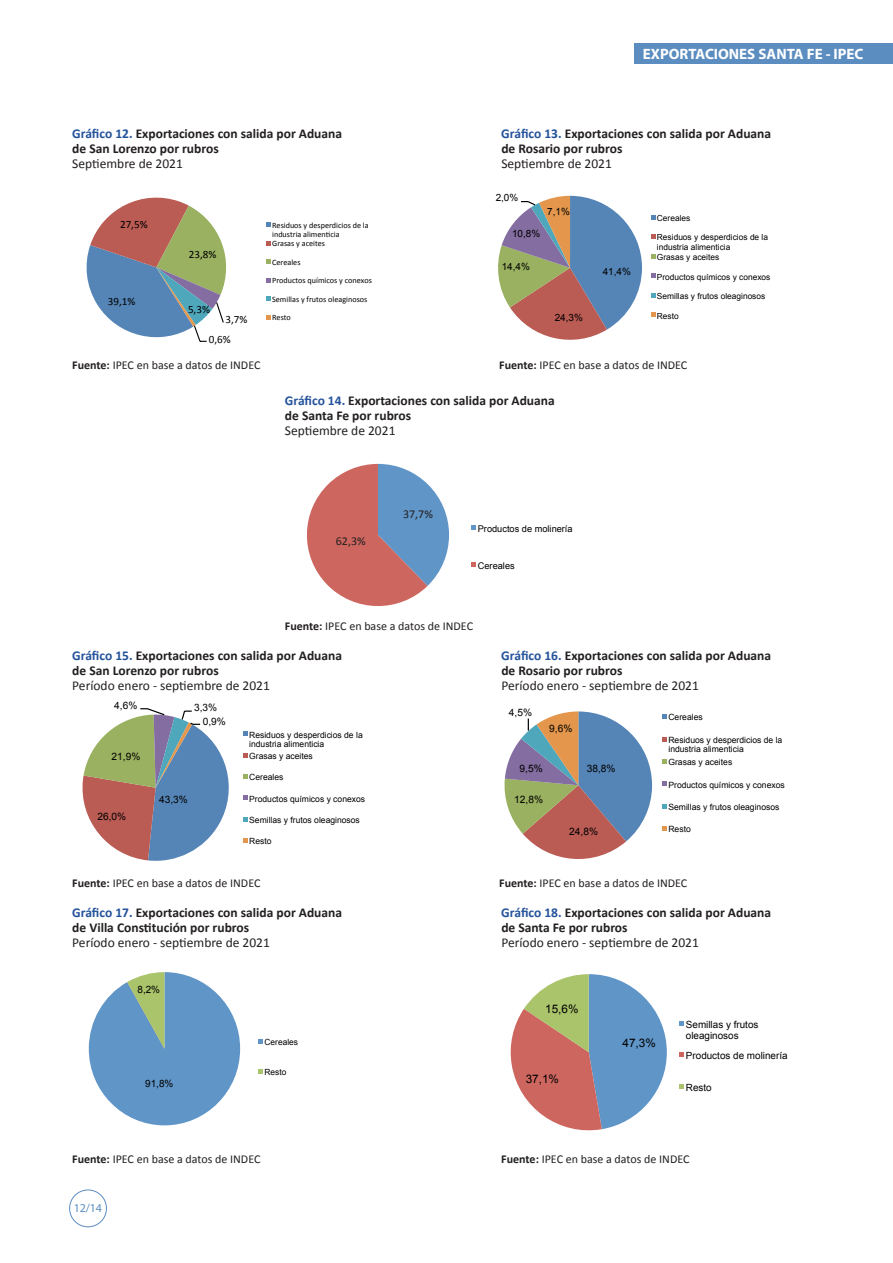
<style>
.page{position:relative;width:893px;height:1263px;background:#fff}
.page>*{position:absolute;margin:0;border:0;box-sizing:border-box;transform-origin:0 0}
.t1{font:700 15px "Myriad Pro";color:#fff}
.Texto{font:700 13.5px "Calibri";color:#231f20}
.Texto-2{font:13.5px "Calibri";color:#231f20}
.Pie{font:12px "Calibri";color:#231f20}
.Texto-3{font:12px "Calibri";color:#231f20}
.Subtítulo{font:12px "Calibri";color:#231f20}
.t2{font:12px "Myriad Pro";color:#5c8dc0}
.t3{font:11.7px "Arial";color:#000}
.t4{font:11.1px "Calibri";color:#000}
.t5{font:10.2px/13px "Arial";color:#000}
.t6{font:10.05px "Arial";color:#000}
.t7{font:9.9px/11.1px "Arial";color:#000}
.t8{font:9.15px "Arial";color:#000}
.t9{font:8.55px/9.6px "Arial";color:#000}
.t10{font:8.4px/9.8px "Arial";color:#000}
.t11{font:8.1px/9.3px "Calibri";color:#000}
.s1{color:#24529b}
.s2{font-weight:700}
</style>
<div class="page">
<div style="left:69px;top:1189px;width:38px;height:38px;border:1px solid #5c8dc0;border-radius:50%"></div>
<div style="left:634px;top:43px;width:259px;height:21px;background:#5c8dc0"></div>
<svg style="left:86px;top:197px;width:141px;height:145px"></svg>
<svg style="left:266px;top:222px;width:4px;height:5px"></svg>
<svg style="left:266px;top:241px;width:4px;height:4px"></svg>
<svg style="left:266px;top:259px;width:4px;height:5px"></svg>
<svg style="left:266px;top:278px;width:4px;height:4px"></svg>
<svg style="left:266px;top:296px;width:4px;height:5px"></svg>
<svg style="left:266px;top:315px;width:4px;height:4px"></svg>
<svg style="left:498px;top:196px;width:144px;height:144px"></svg>
<svg style="left:651px;top:215px;width:4px;height:4px"></svg>
<svg style="left:651px;top:235px;width:4px;height:4px"></svg>
<svg style="left:651px;top:254px;width:4px;height:4px"></svg>
<svg style="left:651px;top:274px;width:4px;height:4px"></svg>
<svg style="left:651px;top:293px;width:4px;height:4px"></svg>
<svg style="left:651px;top:313px;width:4px;height:4px"></svg>
<svg style="left:504px;top:711px;width:148px;height:148px"></svg>
<svg style="left:663px;top:714px;width:4px;height:5px"></svg>
<svg style="left:663px;top:737px;width:4px;height:4px"></svg>
<svg style="left:663px;top:759px;width:4px;height:5px"></svg>
<svg style="left:663px;top:782px;width:4px;height:4px"></svg>
<svg style="left:663px;top:804px;width:4px;height:4px"></svg>
<svg style="left:663px;top:826px;width:4px;height:5px"></svg>
<svg style="left:82px;top:708px;width:166px;height:153px"></svg>
<svg style="left:510px;top:974px;width:157px;height:157px"></svg>
<svg style="left:679px;top:1021px;width:5px;height:5px"></svg>
<svg style="left:679px;top:1052px;width:5px;height:5px"></svg>
<svg style="left:679px;top:1084px;width:5px;height:5px"></svg>
<svg style="left:306px;top:464px;width:143px;height:142px"></svg>
<svg style="left:471px;top:525px;width:5px;height:5px"></svg>
<svg style="left:471px;top:563px;width:5px;height:4px"></svg>
<svg style="left:89px;top:972px;width:151px;height:153px"></svg>
<svg style="left:259px;top:1039px;width:4px;height:4px"></svg>
<svg style="left:259px;top:1069px;width:4px;height:4px"></svg>
<p class="t1" style="left:643px;top:44px;width:222px">EXPORTACIONES SANTA FE - IPEC</p>
<p class="Texto" style="left:72px;top:125px;width:271px"><span class="s1">Gráfico 12.</span> Exportaciones con salida por Aduana</p>
<p class="Texto" style="left:501px;top:125px;width:271px"><span class="s1">Gráfico 13.</span> Exportaciones con salida por Aduana</p>
<p class="Texto" style="left:72px;top:140px;width:148px">de San Lorenzo por rubros</p>
<p class="Texto" style="left:501px;top:140px;width:123px">de Rosario por rubros</p>
<p class="Texto-2" style="left:72px;top:155px;width:112px">Septiembre de 2021</p>
<p class="Texto-2" style="left:501px;top:155px;width:112px">Septiembre de 2021</p>
<p class="t4" style="left:120px;top:217px;width:29px">27,5%</p>
<p class="t4" style="left:108px;top:295px;width:29px">39,1%</p>
<p class="t4" style="left:189px;top:247px;width:29px">23,8%</p>
<p class="t4" style="left:188px;top:303px;width:23px">5,3%</p>
<p class="t4" style="left:209px;top:332px;width:23px">0,6%</p>
<p class="t4" style="left:226px;top:312px;width:23px">3,7%</p>
<p class="t11" style="left:272px;top:220px;width:98px">Residuos y desperdicios de la industria alimen=cia<br>Grasas y aceites</p>
<p class="t11" style="left:272px;top:257px;width:30px">Cereales</p>
<p class="t11" style="left:272px;top:276px;width:101px">Productos químicos y conexos</p>
<p class="t11" style="left:272px;top:294px;width:97px">Semillas y frutos oleaginosos</p>
<p class="t11" style="left:272px;top:313px;width:20px">Resto</p>
<p class="t7" style="left:496px;top:192px;width:24px">2,0%</p>
<p class="t7" style="left:512px;top:228px;width:30px">10,8%</p>
<p class="t7" style="left:547px;top:206px;width:24px">7,1%</p>
<p class="t7" style="left:502px;top:261px;width:30px">14,4%</p>
<p class="t7" style="left:555px;top:312px;width:30px">24,3%</p>
<p class="t7" style="left:603px;top:266px;width:30px">41,4%</p>
<p class="t10" style="left:657px;top:213px;width:35px">Cereales</p>
<p class="t10" style="left:657px;top:233px;width:113px">Residuos y desperdicios de la industria alimenticia<br>Grasas y aceites</p>
<p class="t10" style="left:657px;top:272px;width:115px">Productos químicos y conexos</p>
<p class="t10" style="left:657px;top:291px;width:110px">Semillas y frutos oleaginosos</p>
<p class="t10" style="left:657px;top:311px;width:23px">Resto</p>
<p class="Pie" style="left:72px;top:357px;width:190px"><span class="s2">Fuente:</span> IPEC en base a datos de INDEC</p>
<p class="Pie" style="left:499px;top:357px;width:190px"><span class="s2">Fuente:</span> IPEC en base a datos de INDEC</p>
<p class="Texto" style="left:285px;top:392px;width:271px"><span class="s1">Gráfico 14.</span> Exportaciones con salida por Aduana</p>
<p class="Texto" style="left:285px;top:407px;width:128px">de Santa Fe por rubros</p>
<p class="Texto-2" style="left:285px;top:422px;width:112px">Septiembre de 2021</p>
<p class="Subtítulo" style="left:336px;top:534px;width:31px">62,3%</p>
<p class="Subtítulo" style="left:403px;top:506px;width:31px">37,7%</p>
<p class="t8" style="left:478px;top:522px;width:96px">Productos de molinería</p>
<p class="t8" style="left:478px;top:560px;width:38px">Cereales</p>
<p class="Pie" style="left:285px;top:618px;width:190px"><span class="s2">Fuente:</span> IPEC en base a datos de INDEC</p>
<p class="Texto" style="left:72px;top:647px;width:271px"><span class="s1">Gráfico 15.</span> Exportaciones con salida por Aduana</p>
<p class="Texto" style="left:501px;top:647px;width:271px"><span class="s1">Gráfico 16.</span> Exportaciones con salida por Aduana</p>
<p class="Texto" style="left:72px;top:662px;width:148px">de San Lorenzo por rubros</p>
<p class="Texto" style="left:501px;top:662px;width:123px">de Rosario por rubros</p>
<p class="Texto-2" style="left:72px;top:677px;width:199px">Período enero - septiembre de 2021</p>
<p class="Texto-2" style="left:501px;top:677px;width:199px">Período enero - septiembre de 2021</p>
<p class="t5" style="left:114px;top:699px;width:25px">4,6%</p>
<p class="t5" style="left:203px;top:701px;width:25px;text-indent:-9px">3,3%<br>0,9%</p>
<p class="t5" style="left:509px;top:706px;width:25px">4,5%</p>
<p class="t9" style="left:668px;top:713px;width:36px">Cereales</p>
<p class="t9" style="left:668px;top:735px;width:115px">Residuos y desperdicios de la industria alimenticia</p>
<p class="t9" style="left:668px;top:757px;width:65px">Grasas y aceites</p>
<p class="t9" style="left:668px;top:780px;width:118px">Productos químicos y conexos</p>
<p class="t9" style="left:668px;top:802px;width:113px">Semillas y frutos oleaginosos</p>
<p class="t9" style="left:668px;top:825px;width:24px">Resto</p>
<p class="t5" style="left:549px;top:722px;width:25px">9,6%</p>
<p class="t9" style="left:249px;top:730px;width:115px">Residuos y desperdicios de la industria alimenticia</p>
<p class="t9" style="left:249px;top:751px;width:65px">Grasas y aceites</p>
<p class="t9" style="left:249px;top:772px;width:36px">Cereales</p>
<p class="t9" style="left:249px;top:794px;width:117px">Productos químicos y conexos</p>
<p class="t9" style="left:249px;top:815px;width:112px">Semillas y frutos oleaginosos</p>
<p class="t9" style="left:249px;top:836px;width:24px">Resto</p>
<p class="Pie" style="left:72px;top:875px;width:190px"><span class="s2">Fuente:</span> IPEC en base a datos de INDEC</p>
<p class="Pie" style="left:499px;top:875px;width:190px"><span class="s2">Fuente:</span> IPEC en base a datos de INDEC</p>
<p class="Texto" style="left:72px;top:904px;width:271px"><span class="s1">Gráfico 17.</span> Exportaciones con salida por Aduana</p>
<p class="Texto" style="left:501px;top:904px;width:271px"><span class="s1">Gráfico 18.</span> Exportaciones con salida por Aduana</p>
<p class="Texto" style="left:72px;top:919px;width:178px">de Villa Constitución por rubros</p>
<p class="Texto" style="left:501px;top:919px;width:128px">de Santa Fe por rubros</p>
<p class="Texto-2" style="left:72px;top:934px;width:199px">Período enero - septiembre de 2021</p>
<p class="Texto-2" style="left:501px;top:934px;width:199px">Período enero - septiembre de 2021</p>
<p class="t5" style="left:112px;top:750px;width:30px">21,9%</p>
<p class="t5" style="left:587px;top:762px;width:30px">38,8%</p>
<p class="t5" style="left:520px;top:762px;width:25px">9,5%</p>
<p class="t5" style="left:514px;top:793px;width:30px">12,8%</p>
<p class="t5" style="left:159px;top:793px;width:30px">43,3%</p>
<p class="t5" style="left:97px;top:810px;width:30px">26,0%</p>
<p class="t5" style="left:569px;top:825px;width:30px">24,8%</p>
<p class="t6" style="left:137px;top:983px;width:24px">8,2%</p>
<p class="t6" style="left:145px;top:1077px;width:30px">91,8%</p>
<p class="t10" style="left:265px;top:1037px;width:35px">Cereales</p>
<p class="t10" style="left:265px;top:1067px;width:23px">Resto</p>
<p class="t3" style="left:545px;top:1001px;width:35px">15,6%</p>
<p class="t3" style="left:526px;top:1071px;width:35px">37,1%</p>
<p class="t3" style="left:622px;top:1035px;width:35px">47,3%</p>
<p class="t7" style="left:686px;top:1019px;width:74px">Semillas y frutos oleaginosos</p>
<p class="t7" style="left:686px;top:1050px;width:103px">Productos de molinería</p>
<p class="t7" style="left:686px;top:1082px;width:27px">Resto</p>
<p class="Texto-3" style="left:72px;top:1151px;width:190px"><span class="s2">Fuente:</span> IPEC en base a datos de INDEC</p>
<p class="Texto-3" style="left:501px;top:1151px;width:190px"><span class="s2">Fuente:</span> IPEC en base a datos de INDEC</p>
<p class="t2" style="left:74px;top:1201px;width:30px">12/14</p>
</div>
